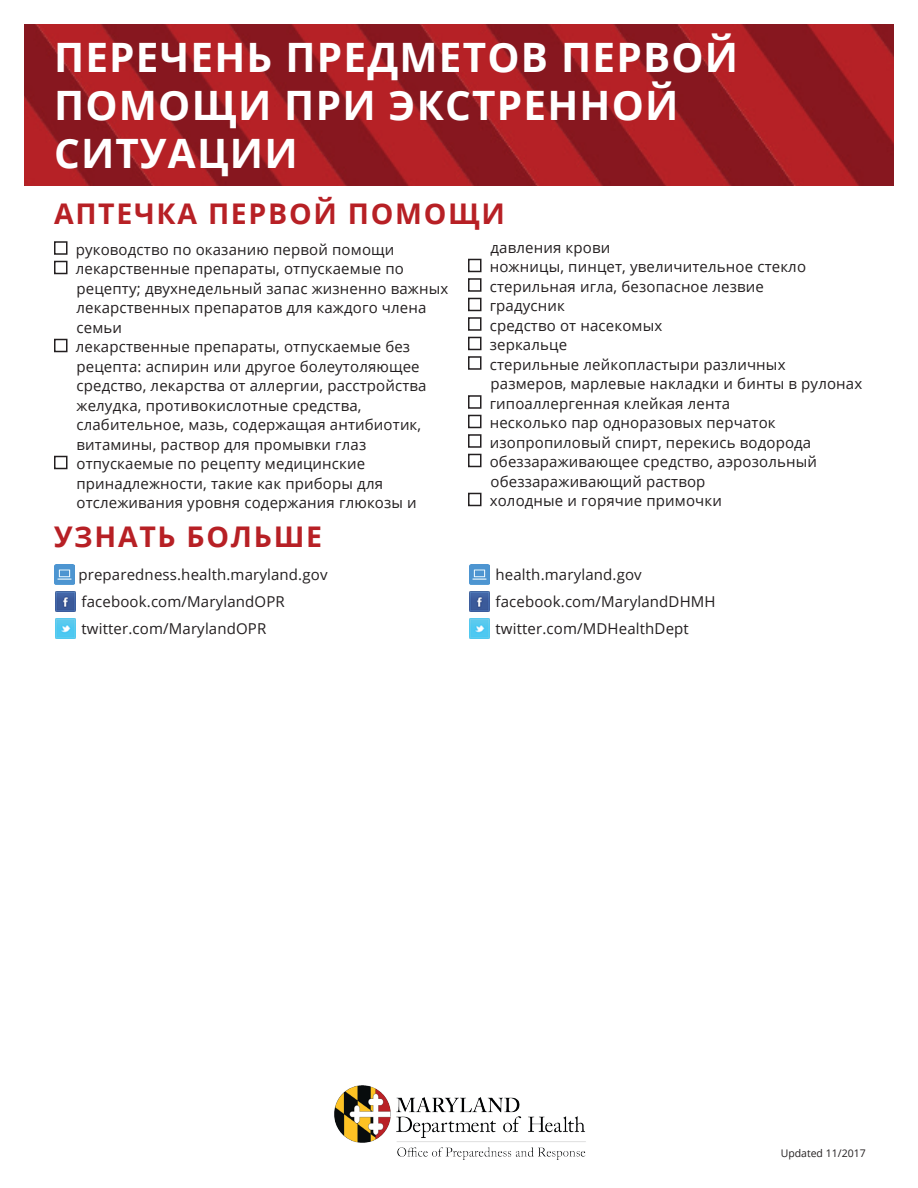
<style>
.page{position:relative;width:918px;height:1188px;background:#fff}
.page>*{position:absolute;margin:0;border:0;box-sizing:border-box;transform-origin:0 0}
.t1{font:700 40.5px/48px "Open Sans";letter-spacing:.03em;color:#fff}
.t2{font:700 28.5px "Open Sans";letter-spacing:.06em;color:#b72025}
.t3{font:15px/19.5px "Open Sans";letter-spacing:.01em;color:#231f20}
.t4{font:10.5px "Open Sans";color:#231f20}
</style>
<div class="page">
<img style="left:25px;top:24px;width:868px;height:162px">
<img style="left:334px;top:1086px;width:252px;height:74px">
<div style="left:54px;top:241px;width:14px;height:14px;border:2px solid #231f20"></div>
<div style="left:54px;top:261px;width:14px;height:13px;border:2px solid #231f20"></div>
<div style="left:54px;top:339px;width:14px;height:13px;border:2px solid #231f20"></div>
<div style="left:54px;top:456px;width:14px;height:13px;border:2px solid #231f20"></div>
<div style="left:468px;top:259px;width:14px;height:13px;border:2px solid #231f20"></div>
<div style="left:468px;top:278px;width:14px;height:14px;border:2px solid #231f20"></div>
<div style="left:468px;top:298px;width:14px;height:13px;border:2px solid #231f20"></div>
<div style="left:468px;top:317px;width:14px;height:14px;border:2px solid #231f20"></div>
<div style="left:468px;top:337px;width:14px;height:13px;border:2px solid #231f20"></div>
<div style="left:468px;top:356px;width:14px;height:14px;border:2px solid #231f20"></div>
<div style="left:468px;top:395px;width:14px;height:14px;border:2px solid #231f20"></div>
<div style="left:468px;top:415px;width:14px;height:13px;border:2px solid #231f20"></div>
<div style="left:468px;top:434px;width:14px;height:14px;border:2px solid #231f20"></div>
<div style="left:468px;top:454px;width:14px;height:13px;border:2px solid #231f20"></div>
<div style="left:468px;top:493px;width:14px;height:13px;border:2px solid #231f20"></div>
<img style="left:54px;top:564px;width:20px;height:20px">
<img style="left:56px;top:591px;width:20px;height:20px">
<img style="left:56px;top:618px;width:20px;height:20px">
<img style="left:470px;top:564px;width:20px;height:20px">
<img style="left:470px;top:591px;width:20px;height:20px">
<img style="left:470px;top:618px;width:20px;height:20px">
<p class="t1" style="left:54px;top:33px;width:686px">ПЕРЕЧЕНЬ ПРЕДМЕТОВ ПЕРВОЙ<br>ПОМОЩИ ПРИ ЭКСТРЕННОЙ<br>СИТУАЦИИ</p>
<p class="t2" style="left:54px;top:194px;width:453px">АПТЕЧКА ПЕРВОЙ ПОМОЩИ</p>
<p class="t3" style="left:76px;top:239px;width:320px">руководство по оказанию первой помощи</p>
<p class="t3" style="left:76px;top:259px;width:374px">лекарственные препараты, отпускаемые по рецепту; двухнедельный запас жизненно важных лекарственных препаратов для каждого члена семьи</p>
<p class="t3" style="left:76px;top:337px;width:352px">лекарственные препараты, отпускаемые без рецепта: аспирин или другое болеутоляющее средство, лекарства от аллергии, расстройства желудка, противокислотные средства, слабительное, мазь, содержащая антибиотик, витамины, раствор для промывки глаз</p>
<p class="t3" style="left:76px;top:454px;width:342px">отпускаемые по рецепту медицинские принадлежности, такие как приборы для отслеживания уровня содержания глюкозы и</p>
<p class="t3" style="left:490px;top:237px;width:121px">давления крови</p>
<p class="t3" style="left:490px;top:257px;width:318px">ножницы, пинцет, увеличительное стекло</p>
<p class="t3" style="left:490px;top:276px;width:276px">стерильная игла, безопасное лезвие</p>
<p class="t3" style="left:490px;top:296px;width:77px">градусник</p>
<p class="t3" style="left:490px;top:315px;width:174px">средство от насекомых</p>
<p class="t3" style="left:490px;top:335px;width:79px">зеркальце</p>
<p class="t3" style="left:490px;top:354px;width:374px">стерильные лейкопластыри различных размеров, марлевые накладки и бинты в рулонах</p>
<p class="t3" style="left:490px;top:393px;width:242px">гипоаллергенная клейкая лента</p>
<p class="t3" style="left:490px;top:413px;width:287px">несколько пар одноразовых перчаток</p>
<p class="t3" style="left:490px;top:432px;width:323px">изопропиловый спирт, перекись водорода</p>
<p class="t3" style="left:490px;top:452px;width:329px">обеззараживающее средство, аэрозольный обеззараживающий раствор</p>
<p class="t3" style="left:490px;top:491px;width:234px">холодные и горячие примочки</p>
<p class="t2" style="left:54px;top:517px;width:270px">УЗНАТЬ БОЛЬШЕ</p>
<p class="t3" style="left:78px;top:564px;width:251px">preparedness.health.maryland.gov</p>
<p class="t3" style="left:82px;top:591px;width:205px">facebook.com/MarylandOPR</p>
<p class="t3" style="left:82px;top:618px;width:186px">twitter.com/MarylandOPR</p>
<p class="t3" style="left:496px;top:564px;width:148px">health.maryland.gov</p>
<p class="t3" style="left:496px;top:591px;width:222px">facebook.com/MarylandDHMH</p>
<p class="t3" style="left:496px;top:618px;width:195px">twitter.com/MDHealthDept</p>
<p class="t4" style="left:781px;top:1146px;width:87px">Updated 11/2017</p>
</div>
